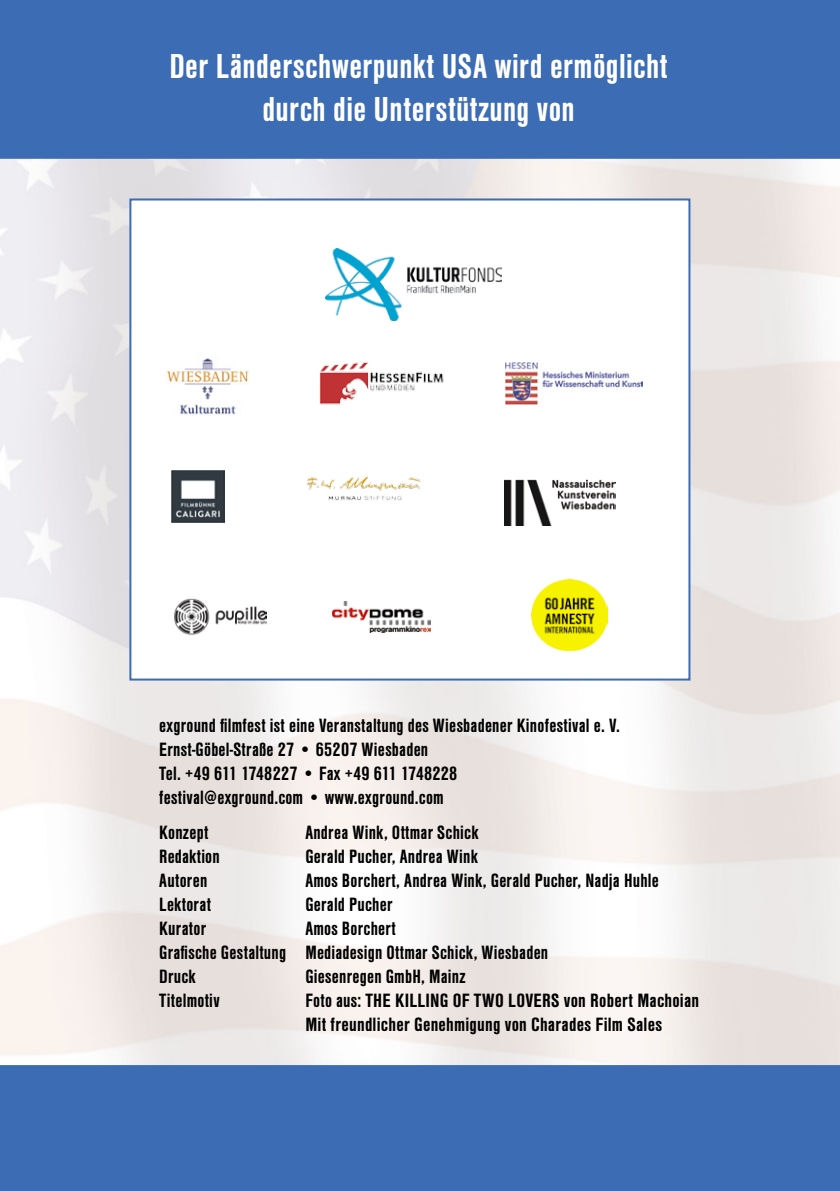
<style>
.page{position:relative;width:840px;height:1191px;background:#fff}
.page>*{position:absolute;margin:0;border:0;box-sizing:border-box;transform-origin:0 0}
.t1{font:700 condensed 36px/43.2px "Sans";letter-spacing:.01em;color:#fff;text-align:center}
.t2{font:700 condensed 20px/24px "Sans";letter-spacing:.01em;color:#000}
.t3{font:20px/24px "Sans Cd CE Bold";letter-spacing:.01em;color:#000;scale:1.05 1}
.s1{font-family:"Sans";font-weight:700;font-stretch:condensed}
</style>
<div class="page">
<div style="left:0;top:1065px;width:839px;height:126px;background:#3b6cb4"></div>
<div style="left:129px;top:198px;width:561px;height:482px;background:#fff;border:2px solid #3b6cb4"></div>
<img style="left:167px;top:358px;width:82px;height:57px">
<img style="left:319px;top:361px;width:125px;height:44px">
<img style="left:505px;top:362px;width:137px;height:43px">
<img style="left:325px;top:249px;width:176px;height:71px">
<img style="left:171px;top:470px;width:53px;height:52px">
<img style="left:306px;top:476px;width:115px;height:25px">
<img style="left:504px;top:479px;width:111px;height:46px">
<img style="left:332px;top:601px;width:98px;height:31px">
<img style="left:174px;top:598px;width:92px;height:37px">
<img style="left:531px;top:579px;width:76px;height:71px">
<div style="left:0;top:0;width:839px;height:159px;background:#3b6cb4"></div>
<h1 class="t1" style="left:169px;top:45px;width:499px">Der Länderschwerpunkt USA wird ermöglicht durch die Unterstützung von</h1>
<p class="t2" style="left:159px;top:713px;width:462px">exground filmfest ist eine Veranstaltung des Wiesbadener Kinofestival e. V.<br>Ernst-Göbel-Straße 27 • 65207 Wiesbaden<br>Tel. +49 611 1748227 • Fax +49 611 1748228<br>festival@exground.com • www.exground.com</p>
<p class="t2" style="left:159px;top:820px;width:51px">Konzept</p>
<p class="t2" style="left:305px;top:820px;width:175px">Andrea Wink, Ottmar Schick</p>
<p class="t2" style="left:159px;top:844px;width:62px">Redaktion</p>
<p class="t2" style="left:305px;top:844px;width:174px">Gerald Pucher, Andrea Wink</p>
<p class="t2" style="left:159px;top:868px;width:50px">Autoren</p>
<p class="t2" style="left:305px;top:868px;width:355px">Amos Borchert, Andrea Wink, Gerald Pucher, Nadja Huhle</p>
<p class="t2" style="left:159px;top:892px;width:53px">Lektorat</p>
<p class="t2" style="left:305px;top:892px;width:89px">Gerald Pucher</p>
<p class="t2" style="left:159px;top:916px;width:48px">Kurator</p>
<p class="t2" style="left:159px;top:916px;width:390px;text-indent:146px">Amos Borchert<br>Grafische Gestaltung Mediadesign Ottmar Schick, Wiesbaden<br>Druck</p>
<p class="t2" style="left:305px;top:964px;width:161px">Giesenregen GmbH, Mainz</p>
<p class="t2" style="left:159px;top:988px;width:62px">Titelmotiv</p>
<p class="t3" style="left:305px;top:988px;width:376px"><span class="s1">Foto aus:</span> THE KILLING OF TWO LOVERS von Robert Machoian<br>Mit freundlicher Genehmigung von Charades Film Sales</p>
</div>
